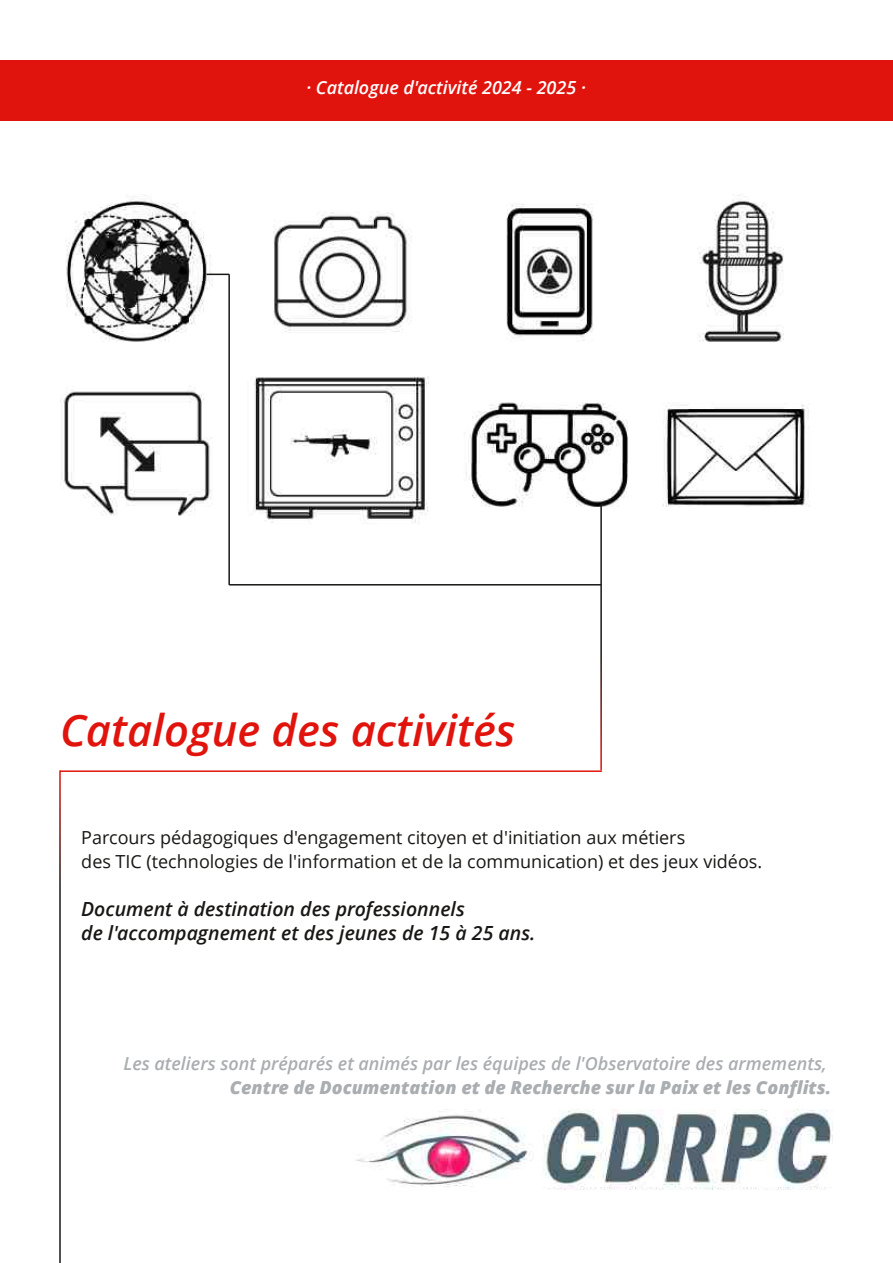
<style>
.page{position:relative;width:893px;height:1263px;background:#fff}
.page>*{position:absolute;margin:0;border:0;box-sizing:border-box;transform-origin:0 0}
.t1{font:italic 600 43.5px "Open Sans";color:#e1140d}
.t2{font:italic 600 19.5px/24px "Open Sans";letter-spacing:.005em;color:#181715}
.t3{font:18px/24px "Open Sans";color:#181715}
.t4{font:italic 600 18px "Open Sans";color:#aaaeb1}
.t5{font:italic 800 18px "Open Sans";color:#aaaeb1}
.t6{font:italic 600 18px "Open Sans";color:#fff}
</style>
<div class="page">
<img style="left:356px;top:1109px;width:477px;height:80px">
<img style="left:60px;top:194px;width:750px;height:330px">
<hr style="left:60px;top:770px;width:542px;height:2px;background:#e1140d">
<hr style="left:228px;top:274px;width:2px;height:311px;background:#181715">
<hr style="left:600px;top:504px;width:2px;height:266px;background:#fff">
<svg style="left:206px;top:274px;width:22px;height:1px"></svg>
<hr style="left:229px;top:584px;width:372px;height:1px;background:#181715">
<div style="left:0;top:60px;width:893px;height:60px;background:#e1140d"></div>
<hr style="left:59px;top:770px;width:2px;height:493px;background:#fff">
<p class="t6" style="left:306px;top:75px;width:281px">· Catalogue d'activité 2024 - 2025 ·</p>
<h1 class="t1" style="left:60px;top:700px;width:457px">Catalogue des activités</h1>
<p class="t3" style="left:81px;top:825px;width:682px">Parcours pédagogiques d'engagement citoyen et d'initiation aux métiers<br>des TIC (technologies de l'information et de la communication) et des jeux vidéos.</p>
<p class="t2" style="left:81px;top:896px;width:456px">Document à destination des professionnels<br>de l'accompagnement et des jeunes de 15 à 25 ans.</p>
<p class="t4" style="left:123px;top:1051px;width:705px">Les ateliers sont préparés et animés par les équipes de l'Observatoire des armements,</p>
<p class="t5" style="left:230px;top:1075px;width:603px">Centre de Documentation et de Recherche sur la Paix et les Conflits.</p>
</div>
